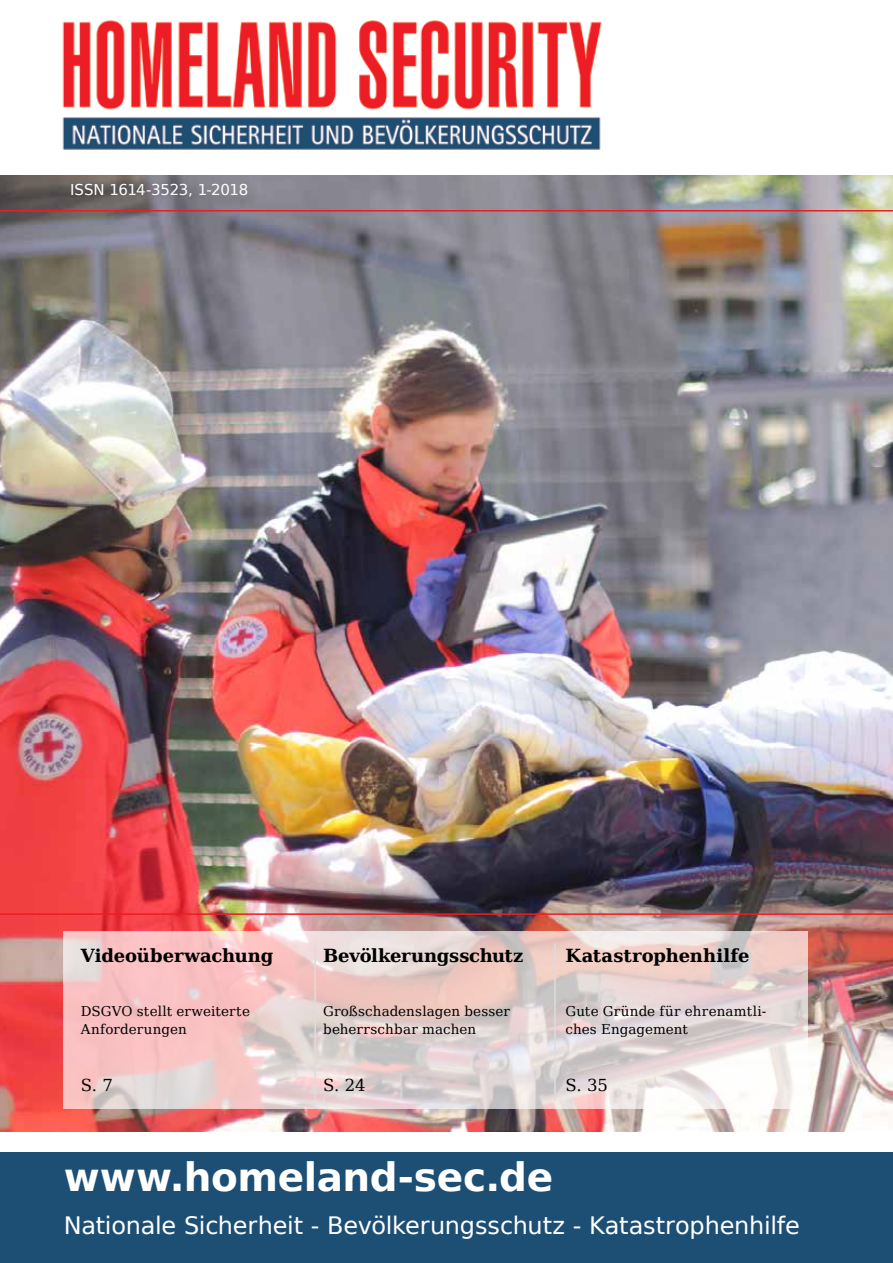
<style>
.page{position:relative;width:893px;height:1263px;background:#fff}
.page>*{position:absolute;margin:0;border:0;box-sizing:border-box;transform-origin:0 0}
.t1{font:700 39px "Bitstream Vera Sans";letter-spacing:-.01em;color:#fff}
.t2{font:24px "Bitstream Vera Sans";letter-spacing:-.01em;color:#fff}
.t3{font:700 18px "Bitstream Vera Serif";letter-spacing:-.01em;color:#000}
.t4{font:700 18px "Bitstream Vera Serif";letter-spacing:.01em;color:#000}
.t5{font:16.5px "Bitstream Vera Serif";color:#000}
.t6{font:15px "Bitstream Vera Sans";letter-spacing:-.025em;color:#fff}
.t7{font:13.5px/18px "Bitstream Vera Serif";letter-spacing:.005em;color:#000}
</style>
<div class="page">
<img style="left:0;top:176px;width:893px;height:955px">
<img style="left:62px;top:20px;width:540px;height:130px">
<div style="left:0;top:1152px;width:893px;height:111px;background:#1d4f74"></div>
<hr style="left:0;top:210px;width:893px;height:2px;background:#ed1d24">
<hr style="left:0;top:913px;width:893px;height:2px;background:#ed1d24">
<svg style="left:64px;top:931px;width:744px;height:178px;background:#e9d1cf"></svg>
<p class="t6" style="left:70px;top:181px;width:180px">ISSN 1614-3523, 1-2018</p>
<h3 class="t3" style="left:81px;top:945px;width:194px">Videoüberwachung</h3>
<p class="t7" style="left:81px;top:1002px;width:171px">DSGVO stellt erweiterte<br>Anforderungen</p>
<p class="t5" style="left:81px;top:1076px;width:34px">S. 7</p>
<h3 class="t3" style="left:323px;top:945px;width:202px">Bevölkerungsschutz</h3>
<p class="t7" style="left:323px;top:1002px;width:188px">Großschadenslagen besser beherrschbar machen</p>
<p class="t5" style="left:323px;top:1076px;width:44px">S. 24</p>
<h3 class="t4" style="left:566px;top:945px;width:185px">Katastrophenhilfe</h3>
<p class="t7" style="left:566px;top:1002px;width:202px">Gute Gründe für ehrenamtli&shy;ches Engagement</p>
<p class="t5" style="left:566px;top:1076px;width:44px">S. 35</p>
<h1 class="t1" style="left:64px;top:1154px;width:491px">www.homeland-sec.de</h1>
<h2 class="t2" style="left:64px;top:1212px;width:738px">Nationale Sicherheit - Bevölkerungsschutz - Katastrophenhilfe</h2>
</div>
